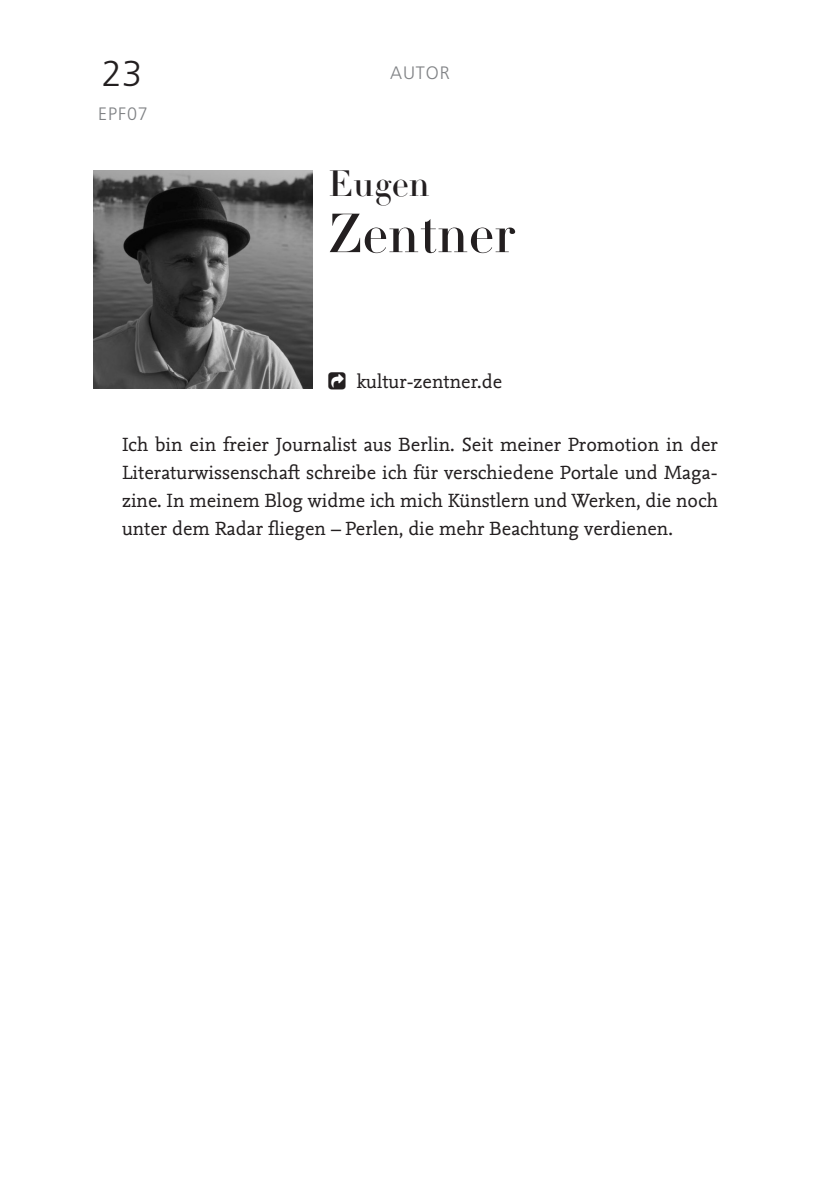
<style>
.page{position:relative;width:840px;height:1191px;background:#fff}
.page>*{position:absolute;margin:0;border:0;box-sizing:border-box;transform-origin:0 0}
.t1{font:54px "Didot LT Pro Headline";color:#231f20}
.t2{font:36px "Didot LT Pro Headline";color:#231f20}
.t3{font:300 36px "Frutiger LT Std";color:#231f20}
.t4{font:20px/28px "Nexus Mix Pro";color:#231f20;text-align:justify}
.t5{font:300 18px "Frutiger LT Std";letter-spacing:.05em;color:#808285}
</style>
<div class="page">
<img style="left:94px;top:170px;width:218px;height:219px">
<h2 class="t3" style="left:102px;top:53px;width:42px">23</h2>
<p class="t5" style="left:381px;top:62px;width:78px">QUELLEN</p>
<p class="t5" style="left:390px;top:62px;width:61px">AUTOR</p>
<p class="t5" style="left:98px;top:104px;width:51px">epf07</p>
<h2 class="t2" style="left:328px;top:161px;width:103px">Eugen</h2>
<h1 class="t1" style="left:328px;top:200px;width:189px">Zentner</h1>
<p class="t4" style="left:356px;top:367px;width:147px">kultur-zentner.de</p>
<p class="t4" style="left:122px;top:430px;width:597px">Ich bin ein freier Journalist aus Berlin. Seit meiner Promotion in der Literaturwissenschaft schreibe ich für verschiedene Portale und Maga&shy;zine. In meinem Blog widme ich mich Künstlern und Werken, die noch unter dem Radar fliegen – Perlen, die mehr Beachtung verdienen.</p>
</div>
